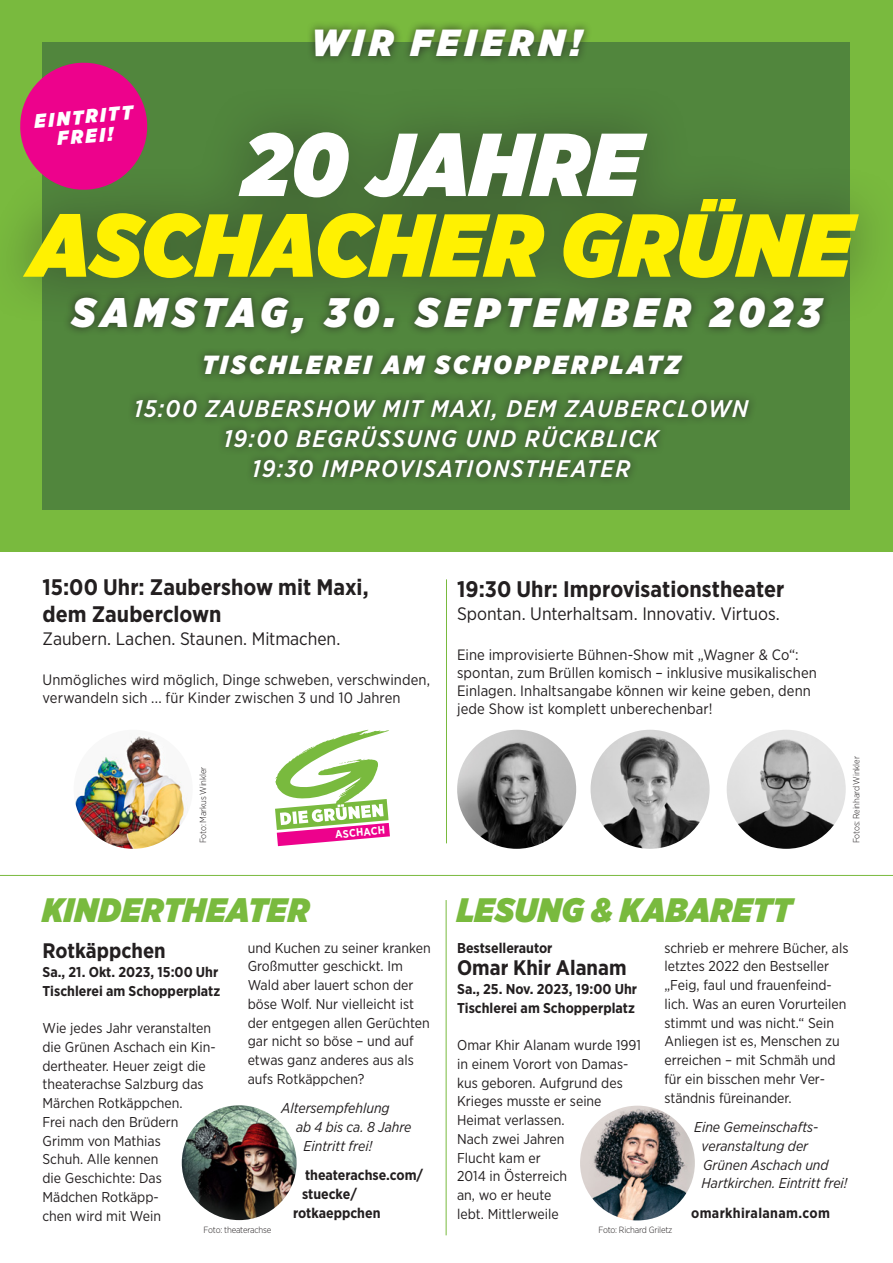
<style>
.page{position:relative;width:893px;height:1263px;background:#fff}
.page>*{position:absolute;margin:0;border:0;box-sizing:border-box;transform-origin:0 0}
.t1{font:italic 900 89.1px "Gotham Narrow";letter-spacing:.005em;color:#fff101}
.t2{font:italic 900 89.1px "Gotham Narrow";letter-spacing:.005em;color:#fff}
.t3{font:italic 900 41.25px "Gotham Narrow";letter-spacing:.14em;color:#fff}
.t4{font:italic 900 37.65px "Gotham Narrow";letter-spacing:.155em;color:#fff}
.gz_titel_klein_green{font:italic 900 33.9px "Gotham Narrow";letter-spacing:.015em;color:#79ba3e}
.t5{font:italic 900 26.25px "Gotham Narrow";letter-spacing:.13em;color:#fff}
.t6{font:italic 500 24px "Gotham Narrow";letter-spacing:.055em;color:#fff}
.gz_text_n{font:700 22.5px "Gotham Narrow";letter-spacing:.005em;color:#231f20}
.gz_text_n-2{font:700 21px "Gotham Narrow";color:#231f20}
.t7{font:italic 900 19.5px/19.5px "Gotham Narrow";color:#fff;text-align:center}
.gz_text_n-3{font:18px "Gotham Narrow";letter-spacing:-.005em;color:#231f20}
.gz_text_n-4{font:15px/18px "Gotham Narrow";letter-spacing:.005em;color:#231f20}
.gz_text_n-5{font:14.25px/18.8px "Gotham Narrow";color:#231f20}
.gz_text_n-6{font:700 14.25px "Gotham Narrow";color:#231f20}
.gz_text_n-7{font:italic 14.25px/18.8px "Gotham Narrow";color:#231f20}
.gz_text_n-8{font:700 14.25px "Gotham Narrow";letter-spacing:.025em;color:#231f20}
.t8{font:700 10.95px "Gotham Narrow";color:#fff}
.t9{font:300 9px "Gotham Narrow";letter-spacing:-.02em;color:#231f20}
</style>
<div class="page">
<div style="left:0;top:0;width:893px;height:551px;background:#79ba3e"></div>
<div style="left:43px;top:43px;width:807px;height:467px;background:#51863d"></div>
<div style="left:0;top:82px;width:893px;height:246px;background:#231f20;opacity:.5"></div>
<div style="left:306px;top:20px;width:287px;height:45px;background:#231f20;opacity:.75"></div>
<div style="left:62px;top:289px;width:770px;height:53px;background:#231f20;opacity:.75"></div>
<svg style="left:17px;top:60px;width:133px;height:133px"></svg>
<svg style="left:275px;top:730px;width:115px;height:116px"></svg>
<img style="left:74px;top:730px;width:119px;height:119px;border-radius:60px">
<img style="left:457px;top:730px;width:119px;height:119px;border-radius:60px">
<img style="left:591px;top:730px;width:119px;height:119px;border-radius:60px">
<img style="left:727px;top:730px;width:119px;height:119px;border-radius:60px">
<hr style="left:446px;top:579px;width:1px;height:264px;background:#79ba3e">
<div style="left:128px;top:347px;width:629px;height:139px;background:#231f20;opacity:.75"></div>
<hr style="left:0;top:875px;width:893px;height:1px;background:#79ba3e">
<img style="left:182px;top:1105px;width:115px;height:115px;border-radius:57px">
<img style="left:580px;top:1106px;width:115px;height:114px;border-radius:57px">
<hr style="left:446px;top:900px;width:1px;height:335px;background:#79ba3e">
<p class="t4" style="left:312px;top:17px;width:271px">WIR FEIERN!</p>
<p class="t7" style="left:34px;top:111px;width:100px;rotate:-5deg">EINTRITT<br>FREI!</p>
<p class="t2" style="left:242px;top:104px;width:401px">20 JAHRE</p>
<p class="t1" style="left:30px;top:185px;width:824px">ASCHACHER GRÜNE</p>
<p class="t3" style="left:72px;top:285px;width:750px">SAMSTAG, 30. SEPTEMBER 2023</p>
<p class="t5" style="left:202px;top:347px;width:479px">TISCHLEREI AM SCHOPPERPLATZ</p>
<p class="t6" style="left:134px;top:393px;width:616px">15:00 ZAUBERSHOW MIT MAXI, DEM ZAUBERCLOWN</p>
<p class="t6" style="left:224px;top:423px;width:436px">19:00 BEGRÜSSUNG UND RÜCKBLICK</p>
<p class="t6" style="left:252px;top:453px;width:380px">19:30 IMPROVISATIONSTHEATER</p>
<p class="gz_text_n" style="left:43px;top:573px;width:328px">15:00 Uhr: Zaubershow mit Maxi,</p>
<p class="gz_text_n" style="left:43px;top:600px;width:181px">dem Zauberclown</p>
<p class="gz_text_n-3" style="left:43px;top:627px;width:299px">Zaubern. Lachen. Staunen. Mitmachen.</p>
<p class="gz_text_n-4" style="left:43px;top:671px;width:389px">Unmögliches wird möglich, Dinge schweben, verschwinden, verwandeln sich ... für Kinder zwischen 3 und 10 Jahren</p>
<p class="gz_text_n" style="left:457px;top:575px;width:329px">19:30 Uhr: Improvisationstheater</p>
<p class="gz_text_n-3" style="left:457px;top:602px;width:324px">Spontan. Unterhaltsam. Innovativ. Virtuos.</p>
<p class="gz_text_n-4" style="left:457px;top:646px;width:361px">Eine improvisierte Bühnen-Show mit „Wagner &amp; Co“: spontan, zum Brüllen komisch – inklusive musikalischen Einlagen. Inhaltsangabe können wir keine geben, denn jede Show ist komplett unberechenbar!</p>
<p class="t9" style="left:197px;top:843px;width:78px;rotate:-90deg">Foto: Markus Winkler</p>
<p class="t9" style="left:851px;top:843px;width:88px;rotate:-90deg">Fotos: Reinhard Winkler</p>
<p class="t8" style="left:335px;top:827px;width:52px;rotate:-5deg">ASCHACH</p>
<p class="gz_titel_klein_green" style="left:43px;top:887px;width:268px">KINDERTHEATER</p>
<p class="gz_text_n-2" style="left:43px;top:937px;width:125px">Rotkäppchen</p>
<p class="gz_text_n-6" style="left:43px;top:963px;width:177px">Sa., 21. Okt. 2023, 15:00 Uhr</p>
<p class="gz_text_n-6" style="left:43px;top:981px;width:179px">Tischlerei am Schopperplatz</p>
<p class="gz_text_n-5" style="left:43px;top:1018px;width:175px">Wie jedes Jahr veranstalten die Grünen Aschach ein Kin&shy;dertheater. Heuer zeigt die theaterachse Salzburg das<br>Märchen Rotkäppchen.<br>Frei nach den Brüdern<br>Grimm von Mathias<br>Schuh. Alle kennen<br>die Geschichte: Das<br>Mädchen Rotkäpp-<br>chen wird mit Wein</p>
<p class="gz_text_n-5" style="left:248px;top:938px;width:184px">und Kuchen zu seiner kranken<br>Großmutter geschickt. Im<br>Wald aber lauert schon der böse Wolf. Nur vielleicht ist der entgegen allen Gerüchten gar nicht so böse – und auf etwas ganz anderes aus als aufs Rotkäppchen?</p>
<p class="gz_text_n-7" style="left:281px;top:1099px;width:110px">Altersempfehlung</p>
<p class="gz_text_n-7" style="left:296px;top:1117px;width:117px">ab 4 bis ca. 8 Jahre</p>
<p class="gz_text_n-7" style="left:304px;top:1136px;width:70px">Eintritt frei!</p>
<p class="gz_text_n-6" style="left:305px;top:1166px;width:120px">theaterachse.com/</p>
<p class="gz_text_n-6" style="left:302px;top:1185px;width:56px">stuecke/</p>
<p class="gz_text_n-6" style="left:293px;top:1203px;width:89px">rotkaeppchen</p>
<p class="gz_titel_klein_green" style="left:457px;top:887px;width:336px">LESUNG &amp; KABARETT</p>
<p class="gz_text_n-6" style="left:457px;top:938px;width:97px">Bestsellerautor</p>
<p class="gz_text_n-2" style="left:457px;top:954px;width:171px">Omar Khir Alanam</p>
<p class="gz_text_n-6" style="left:457px;top:980px;width:182px">Sa., 25. Nov. 2023, 19:00 Uhr</p>
<p class="gz_text_n-6" style="left:457px;top:998px;width:179px">Tischlerei am Schopperplatz</p>
<p class="gz_text_n-5" style="left:457px;top:1035px;width:186px">Omar Khir Alanam wurde 1991 in einem Vorort von Damas&shy;kus geboren. Aufgrund des<br>Krieges musste er seine<br>Heimat verlassen.<br>Nach zwei Jahren<br>Flucht kam er<br>2014 in Österreich<br>an, wo er heute<br>lebt. Mittlerweile</p>
<p class="gz_text_n-5" style="left:664px;top:938px;width:186px">schrieb er mehrere Bücher, als letztes 2022 den Bestseller „Feig, faul und frauenfeind&shy;lich. Was an euren Vorurteilen stimmt und was nicht.“ Sein<br>Anliegen ist es, Menschen zu erreichen – mit Schmäh und für ein bisschen mehr Ver&shy;ständnis füreinander.</p>
<p class="gz_text_n-7" style="left:702px;top:1117px;width:147px;text-indent:-8px">Eine Gemeinschafts&shy;veranstaltung der<br>Grünen Aschach und<br>Hartkirchen. Eintritt frei!</p>
<p class="gz_text_n-8" style="left:691px;top:1203px;width:140px">omarkhiralanam.com</p>
<p class="t9" style="left:204px;top:1224px;width:69px">Foto: theaterachse</p>
<p class="t9" style="left:598px;top:1224px;width:76px">Foto: Richard Griletz</p>
</div>
